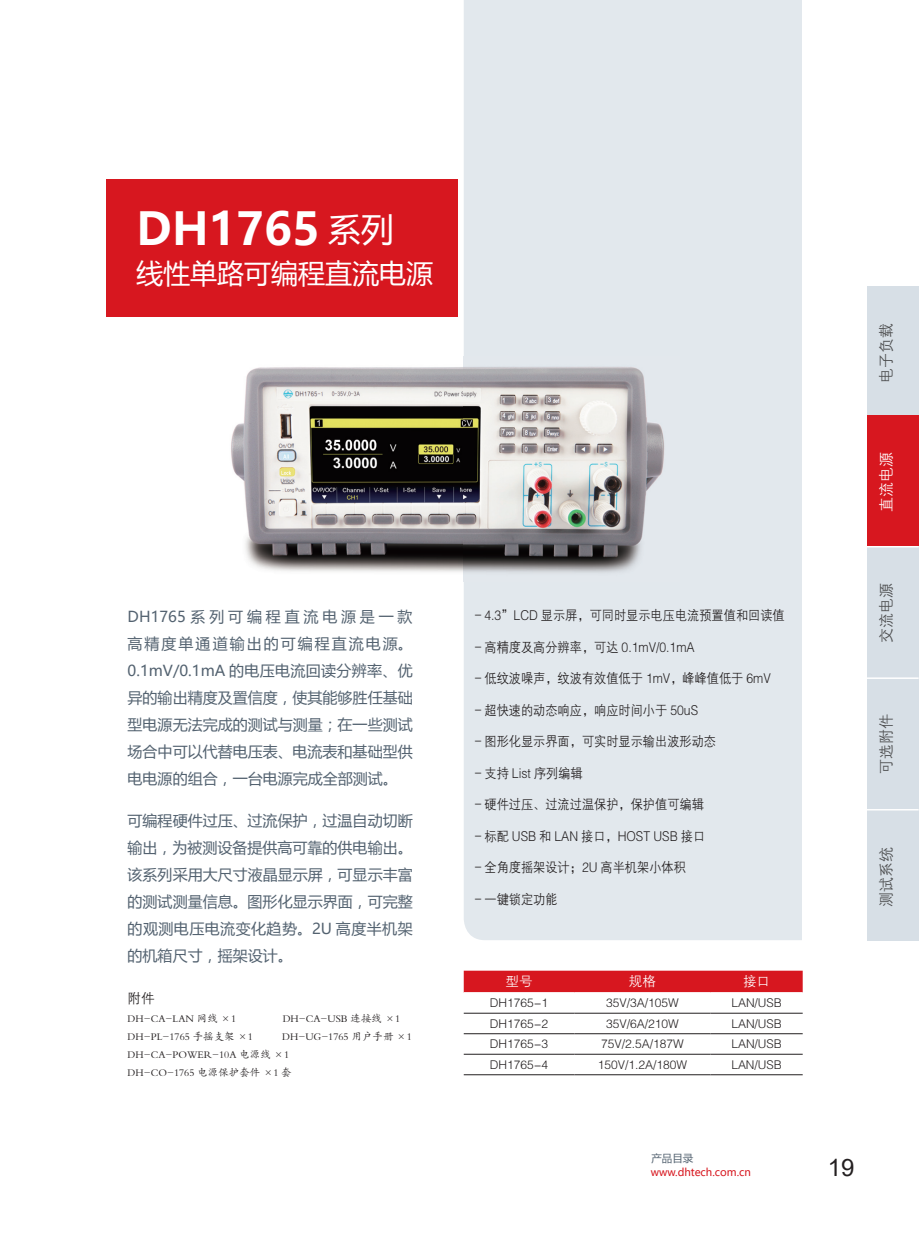
<style>
.page{position:relative;width:919px;height:1238px;background:#fff}
.page>*{position:absolute;margin:0;border:0;box-sizing:border-box;transform-origin:0 0}
.t1{font:700 45px "Microsoft Ya Hei";color:#fff}
.t2{font:27px "Microsoft Ya Hei";color:#fff}
.t3{font:24px "Arial";color:#231f20}
.t4{font:15px/27px "Microsoft Ya Hei";color:#536270;text-align:justify}
.t5{font:15px "FZZDXJW GB1 0";color:#4b4c4d}
.t6{font:15px "FZZDXJW GB1 0";color:#fff}
.t7{font:13.5px "FZZDXJW GB1 0";color:#231f20;scale:.9 1}
.t8{font:13.5px "FZZDXJW GB1 0";color:#fff}
.t9{font:13.5px "FZZDXJW GB1 0";color:#231f20}
.t10{font:12px "FZZDXJW GB1 0";color:#231f20}
.t11{font:10.5px/18px "FZKTJW GB1 0";color:#231f20}
.t12{font:10.5px "Microsoft Ya Hei";color:#d7171f}
.t13{font:10.5px "Microsoft Ya Hei";color:#536270}
.s1{font-weight:400;font-size:33px}
</style>
<div class="page">
<div style="left:867px;top:286px;width:51px;height:654px;background:#d7dfe6"></div>
<div style="left:867px;top:416px;width:51px;height:130px;background:#d7171f"></div>
<hr style="left:866px;top:546px;width:52px;height:1px;background:#fff">
<hr style="left:866px;top:677px;width:52px;height:2px;background:#fff">
<hr style="left:866px;top:809px;width:52px;height:1px;background:#fff">
<div style="left:463px;top:0;width:338px;height:940px;background:#e2e8ed"></div>
<div style="left:106px;top:179px;width:352px;height:138px;background:#d7171f"></div>
<svg style="left:463px;top:970px;width:339px;height:85px"></svg>
<hr style="left:463px;top:1012px;width:111px;height:1px;background:#231f20">
<hr style="left:574px;top:1012px;width:136px;height:1px;background:#231f20">
<hr style="left:710px;top:1012px;width:92px;height:1px;background:#231f20">
<hr style="left:463px;top:1033px;width:111px;height:1px;background:#231f20">
<hr style="left:574px;top:1033px;width:136px;height:1px;background:#231f20">
<hr style="left:710px;top:1033px;width:92px;height:1px;background:#231f20">
<hr style="left:463px;top:1053px;width:111px;height:1px;background:#231f20">
<hr style="left:574px;top:1053px;width:136px;height:1px;background:#231f20">
<hr style="left:710px;top:1053px;width:92px;height:1px;background:#231f20">
<hr style="left:463px;top:1074px;width:111px;height:1px;background:#231f20">
<hr style="left:574px;top:1074px;width:136px;height:1px;background:#231f20">
<hr style="left:710px;top:1074px;width:92px;height:1px;background:#231f20">
<hr style="left:463px;top:992px;width:111px;height:1px;background:#fff">
<hr style="left:574px;top:992px;width:136px;height:1px;background:#fff">
<hr style="left:710px;top:992px;width:92px;height:1px;background:#fff">
<img style="left:231px;top:357px;width:448px;height:224px">
<h1 class="t1" style="left:136px;top:198px;width:259px">DH1765 <span class="s1">系列</span></h1>
<h2 class="t2" style="left:136px;top:255px;width:299px">线性单路可编程直流电源</h2>
<p class="t4" style="left:128px;top:602px;width:286px">DH1765系列可编程直流电源是一款高精度单通道输出的可编程直流电源。0.1mV/0.1mA 的电压电流回读分辨率、优异的输出精度及置信度，使其能够胜任基础型电源无法完成的测试与测量；在一些测试场合中可以代替电压表、电流表和基础型供电电源的组合，一台电源完成全部测试。</p>
<p class="t4" style="left:128px;top:806px;width:286px">可编程硬件过压、过流保护，过温自动切断输出，为被测设备提供高可靠的供电输出。该系列采用大尺寸液晶显示屏，可显示丰富的测试测量信息。图形化显示界面，可完整的观测电压电流变化趋势。2U 高度半机架的机箱尺寸，摇架设计。</p>
<p class="t9" style="left:128px;top:990px;width:28px">附件</p>
<p class="t11" style="left:128px;top:1009px;width:110px">DH-CA-LAN 网线 ×1</p>
<p class="t11" style="left:282px;top:1009px;width:119px">DH-CA-USB 连接线 ×1</p>
<p class="t11" style="left:128px;top:1027px;width:127px">DH-PL-1765 手摇支架 ×1</p>
<p class="t11" style="left:128px;top:1027px;width:286px;text-indent:154px">DH-UG-1765 用户手册 ×1<br>DH-CA-POWER-10A 电源线 ×1<br>DH-CO-1765 电源保护套件 ×1 套</p>
<p class="t7" style="left:475px;top:608px;width:345px">_ 4.3”LCD 显示屏，可同时显示电压电流预置值和回读值</p>
<p class="t7" style="left:475px;top:639px;width:245px">_ 高精度及高分辨率，可达 0.1mV/0.1mA</p>
<p class="t7" style="left:475px;top:671px;width:330px">_ 低纹波噪声，纹波有效值低于 1mV，峰峰值低于 6mV</p>
<p class="t7" style="left:475px;top:702px;width:249px">_ 超快速的动态响应，响应时间小于 50uS</p>
<p class="t7" style="left:475px;top:734px;width:269px">_ 图形化显示界面，可实时显示输出波形动态</p>
<p class="t7" style="left:475px;top:765px;width:121px">_ 支持 List 序列编辑</p>
<p class="t7" style="left:475px;top:797px;width:256px">_ 硬件过压、过流过温保护，保护值可编辑</p>
<p class="t7" style="left:475px;top:828px;width:257px">_ 标配 USB 和 LAN 接口，HOST USB 接口</p>
<p class="t7" style="left:475px;top:860px;width:236px">_ 全角度摇架设计；2U 高半机架小体积</p>
<p class="t7" style="left:475px;top:891px;width:93px">_ 一键锁定功能</p>
<p class="t8" style="left:505px;top:974px;width:28px">型号</p>
<p class="t8" style="left:629px;top:974px;width:28px">规格</p>
<p class="t8" style="left:743px;top:974px;width:28px">接口</p>
<p class="t10" style="left:490px;top:996px;width:60px">DH1765-1</p>
<p class="t10" style="left:606px;top:996px;width:74px">35V/3A/105W</p>
<p class="t10" style="left:731px;top:996px;width:52px">LAN/USB</p>
<p class="t10" style="left:490px;top:1017px;width:60px">DH1765-2</p>
<p class="t10" style="left:606px;top:1017px;width:74px">35V/6A/210W</p>
<p class="t10" style="left:731px;top:1017px;width:52px">LAN/USB</p>
<p class="t10" style="left:490px;top:1037px;width:60px">DH1765-3</p>
<p class="t10" style="left:601px;top:1037px;width:84px">75V/2.5A/187W</p>
<p class="t10" style="left:731px;top:1037px;width:52px">LAN/USB</p>
<p class="t10" style="left:490px;top:1058px;width:60px">DH1765-4</p>
<p class="t10" style="left:597px;top:1058px;width:91px">150V/1.2A/180W</p>
<p class="t10" style="left:731px;top:1058px;width:52px">LAN/USB</p>
<p class="t5" style="left:878px;top:382px;width:61px;rotate:-90deg">电子负载</p>
<p class="t6" style="left:878px;top:512px;width:62px;rotate:-90deg">直流电源</p>
<p class="t5" style="left:878px;top:643px;width:61px;rotate:-90deg">交流电源</p>
<p class="t5" style="left:878px;top:774px;width:61px;rotate:-90deg">可选附件</p>
<p class="t5" style="left:878px;top:907px;width:61px;rotate:-90deg">测试系统</p>
<p class="t13" style="left:651px;top:1150px;width:43px">产品目录</p>
<p class="t12" style="left:650px;top:1164px;width:102px">www.dhtech.com.cn</p>
<h3 class="t3" style="left:827px;top:1151px;width:28px">19</h3>
</div>
